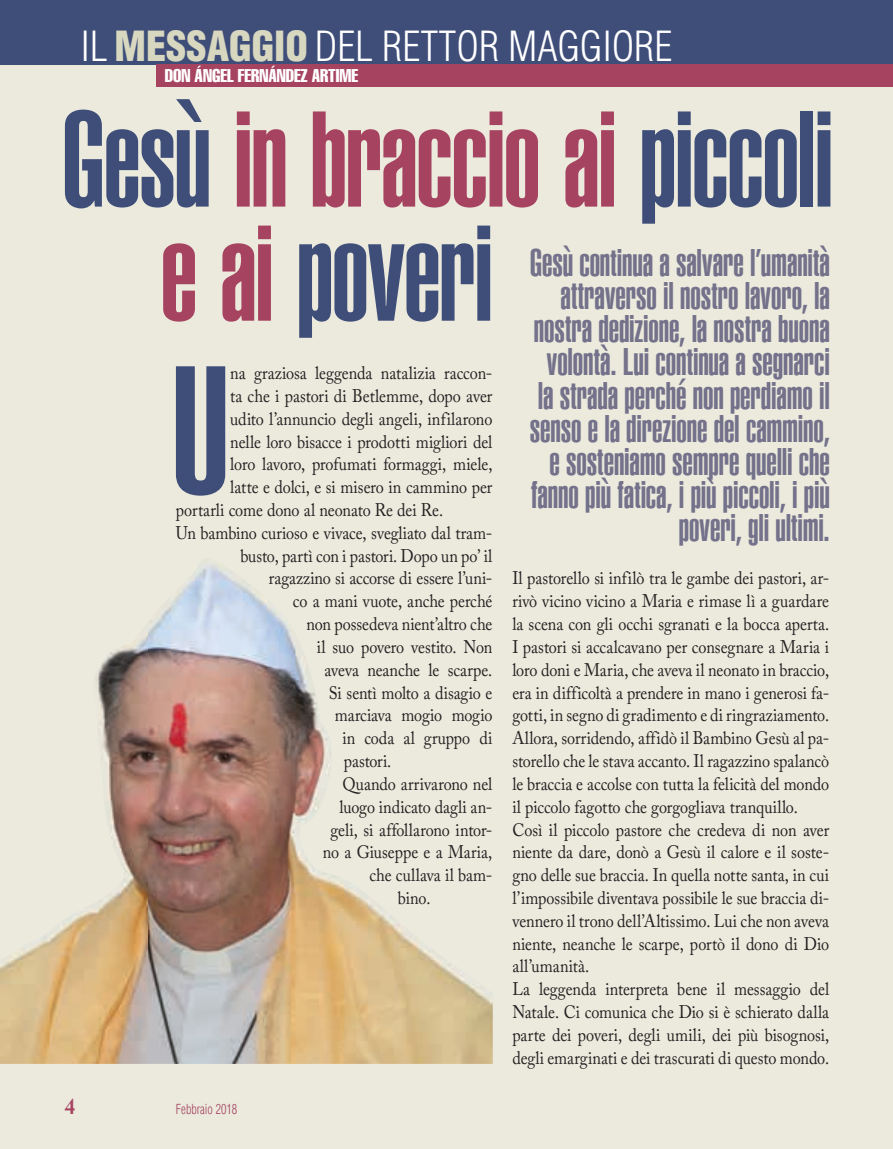
<style>
.page{position:relative;width:893px;height:1149px;background:#fff}
.page>*{position:absolute;margin:0;border:0;box-sizing:border-box;transform-origin:0 0}
.t1{font:900 extra-condensed 178.05px "Helvetica";color:#3f4e79}
.t2{font:900 extra-condensed 133.5px/114px "Helvetica";letter-spacing:-.015em;color:#3f4e79}
.t3{font:300 condensed 40.5px "Helvetica";color:#fff}
.t4{font:900 extra-condensed 37.5px/33px "Helvetica";letter-spacing:-.005em;color:#74718b;text-align:right}
.t5{font:700 22.5px "Adobe Caslon Pro";color:#a64361;scale:.9 1}
.t6{font:18px/22.8px "Adobe Caslon Pro";letter-spacing:-.005em;color:#231f20;scale:.9 1}
.t7{font:extra-condensed 18px "Helvetica";color:#fff}
.t8{font:300 condensed 13.5px "Helvetica";color:#a64361;scale:.9 1}
.s1{font-weight:900;color:#d8d7c0}
.s2{color:#a64361}
</style>
<div class="page">
<div style="left:0;top:0;width:893px;height:1148px;background:#ebeadd"></div>
<div style="left:0;top:0;width:893px;height:64px;background:#3f4e79"></div>
<div style="left:156px;top:64px;width:737px;height:22px;background:#a64361"></div>
<img style="left:148px;top:565px;width:147px;height:498px">
<img style="left:99px;top:635px;width:49px;height:428px">
<img style="left:295px;top:646px;width:50px;height:417px">
<img style="left:96px;top:670px;width:3px;height:25px">
<img style="left:49px;top:907px;width:50px;height:156px">
<img style="left:345px;top:885px;width:49px;height:178px">
<img style="left:0;top:936px;width:49px;height:127px">
<img style="left:394px;top:924px;width:99px;height:139px">
<h3 class="t3" style="left:81px;top:21px;width:593px">IL <span class="s1">MESSAGGIO</span> DEL RETTOR MAGGIORE</h3>
<p class="t7" style="left:165px;top:64px;width:195px">DON ÁNGEL FERNÁNDEZ ARTIME</p>
<h2 class="t2" style="left:160px;top:104px;width:675px;text-indent:-99px">Gesù <span class="s2">in braccio ai</span> piccoli <span class="s2">e ai</span> poveri</h2>
<p class="t4" style="left:530px;top:247px;width:302px">Gesù continua a salvare l’umanità attraverso il nostro lavoro, la nostra dedizione, la nostra buona volontà. Lui continua a segnarci la strada perché non perdiamo il senso e la direzione del cammino, e sosteniamo sempre quelli che fanno più fatica, i più piccoli, i più poveri, gli ultimi.</p>
<h1 class="t1" style="left:171px;top:328px;width:61px">U</h1>
<p class="t6" style="left:230px;top:361px;width:293px">na graziosa leggenda natalizia raccon-</p>
<p class="t6" style="left:230px;top:384px;width:293px">ta che i pastori di Betlemme, dopo aver</p>
<p class="t6" style="left:230px;top:407px;width:293px">udito l’annuncio degli angeli, infilarono</p>
<p class="t6" style="left:230px;top:430px;width:293px">nelle loro bisacce i prodotti migliori del</p>
<p class="t6" style="left:230px;top:452px;width:293px">loro lavoro, profumati formaggi, miele,</p>
<p class="t6" style="left:230px;top:475px;width:293px">latte e dolci, e si misero in cammino per</p>
<p class="t6" style="left:176px;top:498px;width:298px">portarli come dono al neonato Re dei Re.</p>
<p class="t6" style="left:176px;top:521px;width:353px">Un bambino curioso e vivace, svegliato dal tram-</p>
<p class="t6" style="left:240px;top:544px;width:281px">busto, partì con i pastori. Dopo un po’ il</p>
<p class="t6" style="left:269px;top:566px;width:250px">ragazzino si accorse di essere l’uni-</p>
<p class="t6" style="left:293px;top:589px;width:223px">co a mani vuote, anche perché</p>
<p class="t6" style="left:306px;top:612px;width:208px">non possedeva nient’altro che</p>
<p class="t6" style="left:317px;top:635px;width:197px">il suo povero vestito. Non</p>
<p class="t6" style="left:324px;top:658px;width:188px">aveva neanche le scarpe.</p>
<p class="t6" style="left:329px;top:680px;width:183px">Si sentì molto a disagio e</p>
<p class="t6" style="left:335px;top:703px;width:176px">marciava mogio mogio</p>
<p class="t6" style="left:342px;top:726px;width:168px">in coda al gruppo di</p>
<p class="t6" style="left:344px;top:749px;width:54px">pastori.</p>
<p class="t6" style="left:342px;top:772px;width:168px">Quando arrivarono nel</p>
<p class="t6" style="left:339px;top:794px;width:172px">luogo indicato dagli an-</p>
<p class="t6" style="left:330px;top:817px;width:181px">geli, si affollarono intor-</p>
<p class="t6" style="left:323px;top:840px;width:190px">no a Giuseppe e a Maria,</p>
<p class="t6" style="left:369px;top:863px;width:138px">che cullava il bam-</p>
<p class="t6" style="left:398px;top:886px;width:38px">bino.</p>
<p class="t6" style="left:512px;top:566px;width:354px">Il pastorello si infilò tra le gambe dei pastori, ar&shy;rivò vicino vicino a Maria e rimase lì a guardare la scena con gli occhi sgranati e la bocca aperta.<br>I pastori si accalcavano per consegnare a Maria i loro doni e Maria, che aveva il neonato in braccio, era in difficoltà a prendere in mano i generosi fa&shy;gotti, in segno di gradimento e di ringraziamento.<br>Allora, sorridendo, affidò il Bambino Gesù al pa&shy;storello che le stava accanto. Il ragazzino spalancò le braccia e accolse con tutta la felicità del mondo il piccolo fagotto che gorgogliava tranquillo.<br>Così il piccolo pastore che credeva di non aver niente da dare, donò a Gesù il calore e il soste&shy;gno delle sue braccia. In quella notte santa, in cui l’impossibile diventava possibile le sue braccia di&shy;vennero il trono dell’Altissimo. Lui che non aveva niente, neanche le scarpe, portò il dono di Dio all’umanità.<br>La leggenda interpreta bene il messaggio del Natale. Ci comunica che Dio si è schierato dalla parte dei poveri, degli umili, dei più bisognosi, degli emarginati e dei trascurati di questo mondo.</p>
<p class="t5" style="left:65px;top:1092px;width:13px">4</p>
<p class="t8" style="left:176px;top:1100px;width:70px">Febbraio 2018</p>
</div>
